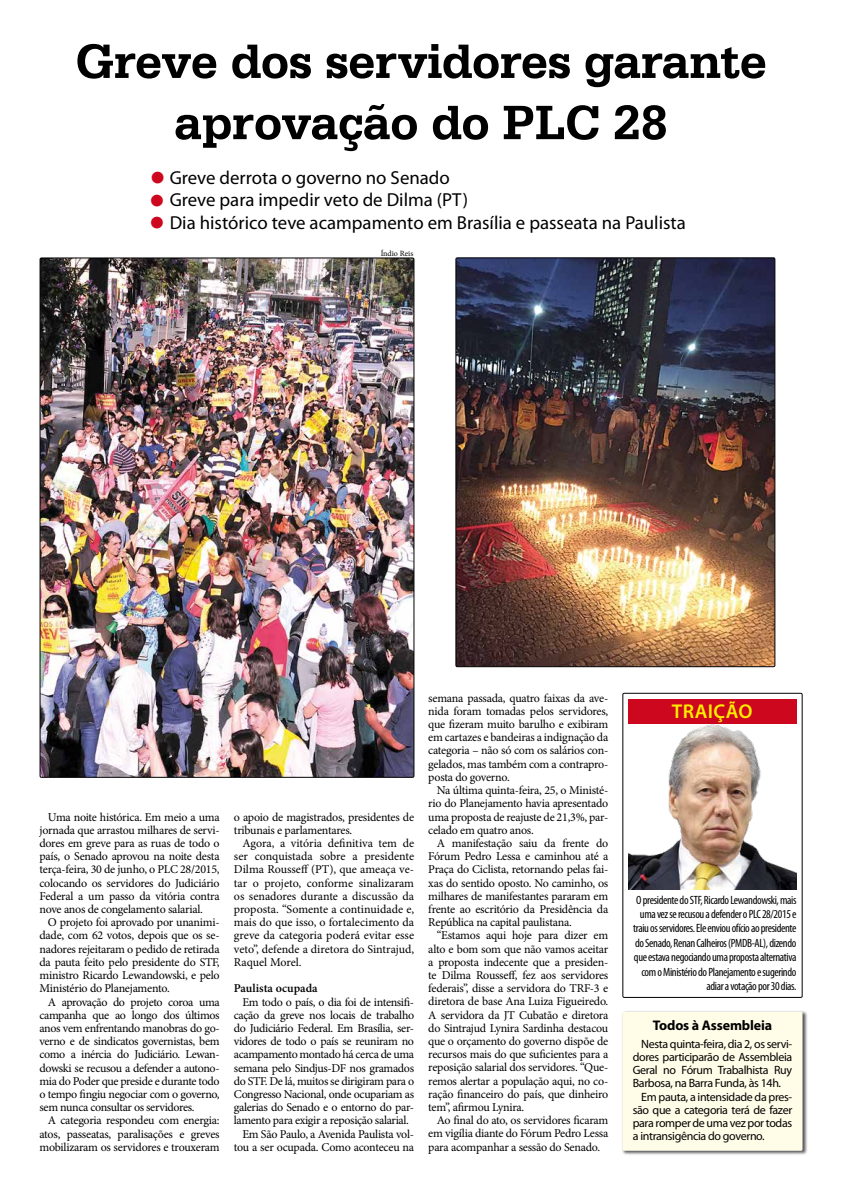
<style>
.page{position:relative;width:842px;height:1191px;background:#fff}
.page>*{position:absolute;margin:0;border:0;box-sizing:border-box;transform-origin:0 0}
.t1{font:700 51px/61.2px "Serifa BT";letter-spacing:-.01em;color:#000;text-align:center}
.t2{font:20.3px "Wingdings";color:#cd071e}
.t3{font:600 20px "Myriad Pro";letter-spacing:.02em;color:#ffed00}
.t4{font:18.8px/22.6px "Myriad Pro";color:#000}
.t5{font:700 14px "Myriad Pro";letter-spacing:-.01em;color:#000}
.t6{font:12px/13.2px "Minion Pro";letter-spacing:-.025em;color:#000;text-align:justify}
.t7{font:condensed 12px/14.4px "Myriad Pro";letter-spacing:-.03em;color:#000;text-align:right}
.t8{font:12px "Myriad Pro";letter-spacing:-.03em;color:#000}
.t9{font:600 12px "Minion Pro";color:#000}
.t10{font:8px "Minion Pro";color:#000}
.s1{color:#cd071e}
</style>
<div class="page">
<img style="left:42px;top:260px;width:370px;height:515px">
<div style="left:621px;top:1010px;width:186px;height:145px;background:#000;opacity:.75"></div>
<div style="left:622px;top:1011px;width:180px;height:139px;background:#fffce6"></div>
<img style="left:458px;top:260px;width:315px;height:405px">
<div style="left:456px;top:258px;width:319px;height:409px;border:1px solid #000"></div>
<div style="left:622px;top:693px;width:180px;height:304px;border:1px solid #000"></div>
<img style="left:628px;top:724px;width:168px;height:165px">
<div style="left:628px;top:699px;width:168px;height:25px;background:#cd071e"></div>
<h1 class="t1" style="left:75px;top:29px;width:693px">Greve dos servidores garante aprovação do PLC 28</h1>
<h3 class="t4" style="left:170px;top:166px;width:282px">Greve derrota o governo no Senado</h3>
<h3 class="t4" style="left:170px;top:188px;width:518px;text-indent:-20px"><span class="s1">●</span> Greve para impedir veto de Dilma (PT)<br>Dia histórico teve acampamento em Brasília e passeata na Paulista</h3>
<h2 class="t2" style="left:150px;top:167px;width:17px">●</h2>
<h2 class="t2" style="left:150px;top:212px;width:17px">●</h2>
<p class="t10" style="left:381px;top:248px;width:34px">Índio Reis</p>
<p class="t6" style="left:39px;top:810px;width:182px;text-indent:9px">Uma noite histórica. Em meio a uma jornada que arrastou milhares de servi&shy;dores em greve para as ruas de todo o país, o Senado aprovou na noite desta terça-feira, 30 de junho, o PLC 28/2015, colocando os servidores do Judiciário Federal a um passo da vitória contra nove anos de congelamento salarial.</p>
<p class="t6" style="left:39px;top:916px;width:182px;text-indent:9px">O projeto foi aprovado por unanimi&shy;dade, com 62 votos, depois que os se&shy;nadores rejeitaram o pedido de retirada da pauta feito pelo presidente do STF, ministro Ricardo Lewandowski, e pelo Ministério do Planejamento.</p>
<p class="t6" style="left:39px;top:995px;width:182px;text-indent:9px">A aprovação do projeto coroa uma campanha que ao longo dos últimos anos vem enfrentando manobras do go&shy;verno e de sindicatos governistas, bem como a inércia do Judiciário. Lewan&shy;dowski se recusou a defender a autono&shy;mia do Poder que preside e durante todo o tempo fingiu negociar com o governo, sem nunca consultar os servidores.</p>
<p class="t6" style="left:39px;top:1114px;width:182px;text-indent:9px">A categoria respondeu com energia: atos, passeatas, paralisações e greves mobilizaram os servidores e trouxeram</p>
<p class="t6" style="left:234px;top:810px;width:182px">o apoio de magistrados, presidentes de tribunais e parlamentares.</p>
<p class="t6" style="left:234px;top:836px;width:182px;text-indent:9px">Agora, a vitória definitiva tem de ser conquistada sobre a presidente Dilma Rousseff (PT), que ameaça ve&shy;tar o projeto, conforme sinalizaram os senadores durante a discussão da proposta. “Somente a continuidade e, mais do que isso, o fortalecimento da greve da categoria poderá evitar esse veto”, defende a diretora do Sintrajud, Raquel Morel.</p>
<p class="t9" style="left:234px;top:980px;width:85px">Paulista ocupada</p>
<p class="t6" style="left:242px;top:995px;width:173px">Em todo o país, o dia foi de intensifi-</p>
<p class="t6" style="left:234px;top:1008px;width:182px">cação da greve nos locais de trabalho</p>
<p class="t6" style="left:234px;top:1021px;width:182px">do Judiciário Federal. Em Brasília, ser-</p>
<p class="t6" style="left:234px;top:1034px;width:182px">vidores de todo o país se reuniram no</p>
<p class="t6" style="left:234px;top:1048px;width:182px">acampamento montado há cerca de uma</p>
<p class="t6" style="left:234px;top:1061px;width:182px">semana pelo Sindjus-DF nos gramados</p>
<p class="t6" style="left:234px;top:1074px;width:182px">do STF. De lá, muitos se dirigiram para o</p>
<p class="t6" style="left:234px;top:1087px;width:182px">Congresso Nacional, onde ocupariam as</p>
<p class="t6" style="left:234px;top:1100px;width:182px">galerias do Senado e o entorno do par-</p>
<p class="t6" style="left:234px;top:1114px;width:177px">lamento para exigir a reposição salarial.</p>
<p class="t6" style="left:242px;top:1127px;width:173px">Em São Paulo, a Avenida Paulista vol-</p>
<p class="t6" style="left:234px;top:1140px;width:182px">tou a ser ocupada. Como aconteceu na</p>
<p class="t6" style="left:428px;top:691px;width:182px">semana passada, quatro faixas da ave&shy;nida foram tomadas pelos servidores, que fizeram muito barulho e exibiram em cartazes e bandeiras a indignação da categoria – não só com os salários con&shy;gelados, mas também com a contrapro&shy;posta do governo.</p>
<p class="t6" style="left:428px;top:783px;width:182px;text-indent:9px">Na última quinta-feira, 25, o Ministé&shy;rio do Planejamento havia apresentado uma proposta de reajuste de 21,3%, par&shy;celado em quatro anos.</p>
<p class="t6" style="left:428px;top:836px;width:182px;text-indent:9px">A manifestação saiu da frente do Fórum Pedro Lessa e caminhou até a Praça do Ciclista, retornando pelas fai&shy;xas do sentido oposto. No caminho, os milhares de manifestantes pararam em frente ao escritório da Presidência da República na capital paulistana.</p>
<p class="t6" style="left:428px;top:929px;width:182px;text-indent:9px">“Estamos aqui hoje para dizer em alto e bom som que não vamos aceitar a proposta indecente que a presiden&shy;te Dilma Rousseff, fez aos servidores federais”, disse a servidora do TRF-3 e diretora de base Ana Luiza Figueiredo.<br>A servidora da JT Cubatão e diretora do Sintrajud Lynira Sardinha destacou que o orçamento do governo dispõe de recursos mais do que suficientes para a reposição salarial dos servidores. “Que&shy;remos alertar a população aqui, no co&shy;ração financeiro do país, que dinheiro tem”, afirmou Lynira.</p>
<p class="t6" style="left:428px;top:1113px;width:182px;text-indent:9px">Ao final do ato, os servidores ficaram em vigília diante do Fórum Pedro Lessa para acompanhar a sessão do Senado.</p>
<h3 class="t3" style="left:672px;top:698px;width:82px">TRAIÇÃO</h3>
<p class="t7" style="left:633px;top:892px;width:165px">O presidente do STF, Ricardo Lewandowski, mais uma vez se recusou a defender o PLC 28/2015 e traiu os servidores. Ele enviou ofício ao presidente do Senado, Renan Calheiros (PMDB-AL), dizendo que estava negociando uma proposta alternativa com o Ministério do Planejamento e sugerindo adiar a votação por 30 dias.</p>
<p class="t5" style="left:653px;top:1016px;width:121px">Todos à Assembleia</p>
<p class="t8" style="left:641px;top:1036px;width:152px">Nesta quinta-feira, dia 2, os servi-</p>
<p class="t8" style="left:633px;top:1049px;width:161px">dores participarão de Assembleia</p>
<p class="t8" style="left:633px;top:1062px;width:161px">Geral no Fórum Trabalhista Ruy</p>
<p class="t8" style="left:633px;top:1076px;width:150px">Barbosa, na Barra Funda, às 14h.</p>
<p class="t8" style="left:641px;top:1089px;width:152px">Em pauta, a intensidade da pres-</p>
<p class="t8" style="left:633px;top:1102px;width:161px">são que a categoria terá de fazer</p>
<p class="t8" style="left:633px;top:1115px;width:161px">para romper de uma vez por todas</p>
<p class="t8" style="left:633px;top:1128px;width:133px">a intransigência do governo.</p>
</div>
